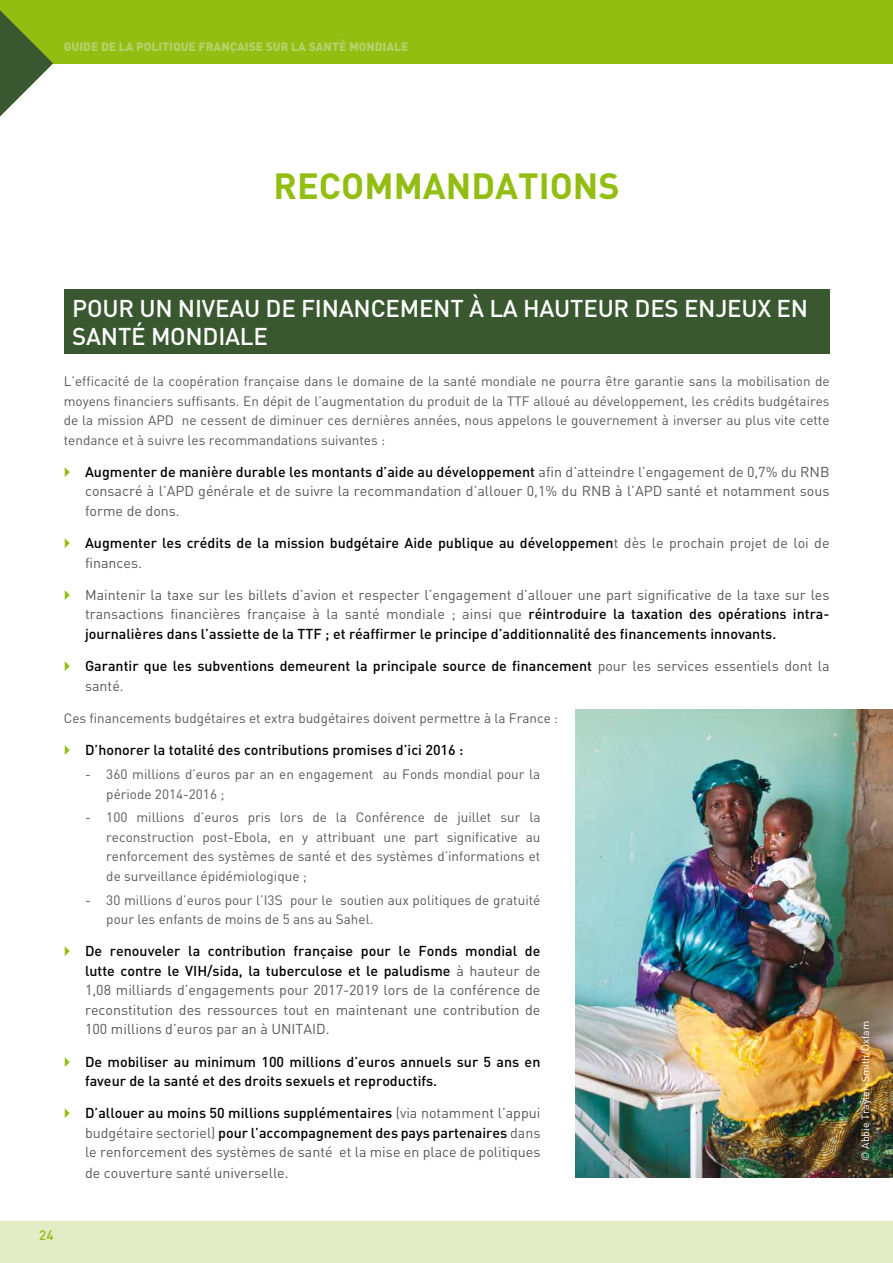
<style>
.page{position:relative;width:893px;height:1263px;background:#fff}
.page>*{position:absolute;margin:0;border:0;box-sizing:border-box;transform-origin:0 0}
.t1{font:700 36px "DIN";color:#92bd11}
.t2{font:500 24px/28.8px "DIN";letter-spacing:-.01em;color:#fff}
.t3{font:14.25px/19.5px "DIN";color:#58585a;text-align:justify}
.t4{font:500 14.25px/19.5px "DIN";color:#000}
.t5{font:13.5px/19.5px "DIN";color:#58585a;text-align:justify}
.t6{font:500 13.5px "DIN";color:#92bd11}
.t7{font:900 12px "DIN";color:#b7d06a}
.t8{font:10.5px "DIN";color:#fff}
.s1{font-weight:500;color:#000}
.s2{font-weight:400;color:#58585a}
</style>
<div class="page">
<div style="left:0;top:0;width:893px;height:1229px;background:#92bd11"></div>
<div style="left:0;top:1220px;width:893px;height:43px;background:#e2ecc5"></div>
<div style="left:0;top:64px;width:893px;height:1156px;background:#fff"></div>
<svg style="left:0;top:10px;width:53px;height:107px"></svg>
<div style="left:64px;top:289px;width:766px;height:65px;background:#39582f"></div>
<img style="left:575px;top:709px;width:318px;height:469px">
<p class="t7" style="left:64px;top:39px;width:338px">GUIDE DE LA POLITIQUE FRANÇAISE SUR LA SANTÉ MON DIALE</p>
<h1 class="t1" style="left:274px;top:162px;width:117px">RECOMMANDA</h1>
<h1 class="t1" style="left:518px;top:162px;width:77px">TIONS</h1>
<h2 class="t2" style="left:72px;top:293px;width:737px">Pour un niveau de financement à la hauteur des enjeux en santé mondiale</h2>
<p class="t5" style="left:64px;top:371px;width:767px">L’efficacité de la coopération française dans le domaine de la santé mondiale ne pourra être garantie sans la mobilisation de moyens financiers suffisants. En dépit de l’augmentation du produit de la TTF alloué au développement, les crédits budgétaires de la mission APD ne cessent de diminuer ces dernières années, nous appelons le gouvernement à inverser au plus vite cette tendance et à suivre les recommandations suivantes :</p>
<p class="t3" style="left:85px;top:462px;width:746px"><span class="s1">Augmenter de manière durable les montants d’aide au développement</span> afin d’atteindre l’engagement de 0,7% du RNB consacré à l’APD générale et de suivre la recommandation d’allouer 0,1% du RNB à l’APD santé et notamment sous forme de dons.</p>
<p class="t4" style="left:85px;top:533px;width:746px">Augmenter les crédits de la mission budgétaire Aide publique au développemen<span class="s2">t dès le prochain projet de loi de finances.</span></p>
<p class="t3" style="left:85px;top:585px;width:746px">Maintenir la taxe sur les billets d’avion et respecter l’engagement d’allouer une part significative de la taxe sur les transactions financières française à la santé mondiale ; ainsi que <span class="s1">réintroduire la taxation des opérations intra&shy;journalières dans l’assiette de la TTF</span></p>
<p class="t4" style="left:325px;top:624px;width:453px">; et réaffirmer le principe d’additionnalité des financements innovants.</p>
<p class="t4" style="left:85px;top:656px;width:746px">Garantir que les subventions demeurent la principale source de financement <span class="s2">pour les services essentiels dont la santé.</span></p>
<p class="t5" style="left:64px;top:708px;width:496px">Ces financements budgétaires et extra budgétaires doivent permettre à la France :</p>
<p class="t4" style="left:85px;top:740px;width:380px">D’honorer la totalité des contributions promises d’ici 2016 :</p>
<p class="t5" style="left:106px;top:764px;width:436px;text-indent:-21px">- 360 millions d’euros par an en engagement au Fonds mondial pour la période 2014-2016 ;</p>
<p class="t5" style="left:106px;top:807px;width:436px;text-indent:-21px">- 100 millions d’euros pris lors de la Conférence de juillet sur la reconstruction post-Ebola, en y attribuant une part significative au renforcement des systèmes de santé et des systèmes d’informations et de surveillance épidémiologique ;</p>
<p class="t5" style="left:106px;top:890px;width:436px;text-indent:-21px">- 30 millions d’euros pour l’I3S pour le soutien aux politiques de gratuité pour les enfants de moins de 5 ans au Sahel.</p>
<p class="t3" style="left:85px;top:941px;width:457px"><span class="s1">De renouveler la contribution française pour le Fonds mondial de lutte contre le VIH/sida, la tuberculose et le paludisme</span> à hauteur de 1,08 milliards d’engagements pour 2017-2019 lors de la conférence de reconstitution des ressources tout en maintenant une contribution de 100 millions d’euros par an à UNITAID.</p>
<p class="t4" style="left:85px;top:1051px;width:457px">De mobiliser au minimum 100 millions d’euros annuels sur 5 ans en faveur de la santé et des droits sexuels et reproductifs.</p>
<p class="t3" style="left:85px;top:1103px;width:457px"><span class="s1">D’allouer au moins 50 millions supplémentaires</span> (via notamment l’appui budgétaire sectoriel) <span class="s1">pour l’accompagnement des pays partenaires</span> dans le renforcement des systèmes de santé et la mise en place de politiques</p>
<p class="t3" style="left:85px;top:1163px;width:205px">de couverture santé universelle.</p>
<p class="t6" style="left:39px;top:1226px;width:16px">24</p>
<p class="t8" style="left:859px;top:1161px;width:141px;rotate:-90deg">© Abbie Trayler-Smith/Oxfam</p>
</div>
